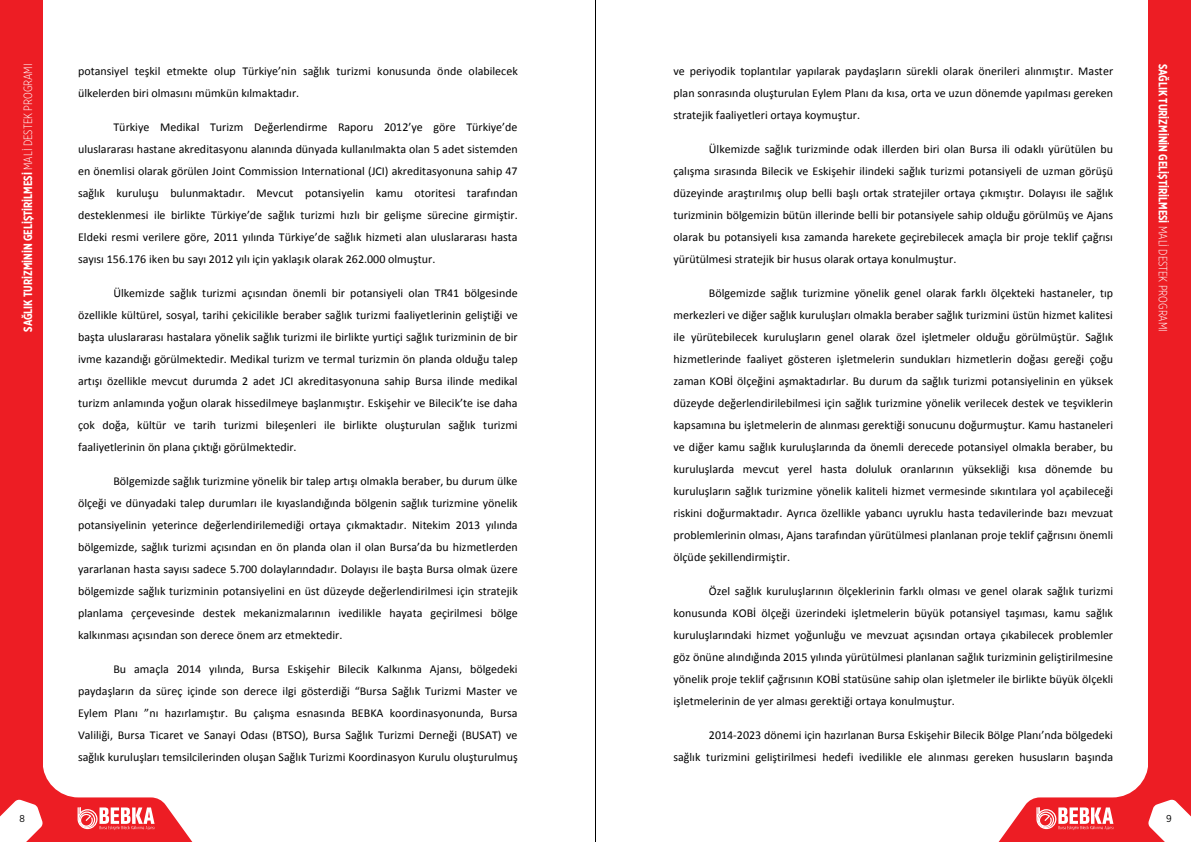
<style>
.page{position:relative;width:1191px;height:842px;background:#fff}
.page>*{position:absolute;margin:0;border:0;box-sizing:border-box;transform-origin:0 0}
.t1{font:12px/22px "Calibri";color:#000;text-align:justify}
.t2{font:700 12px "Gotham X Narrow";color:#fff}
.t3{font:10px "Gotham Narrow";color:#000}
.s1{font-weight:300}
</style>
<div class="page">
<div style="left:0;top:0;width:43px;height:842px;background:#ed1d24"></div>
<div style="left:1148px;top:0;width:43px;height:842px;background:#ed1d24"></div>
<svg style="left:0;top:767px;width:193px;height:75px"></svg>
<svg style="left:998px;top:767px;width:193px;height:75px"></svg>
<hr style="left:595px;top:0;width:1px;height:842px;background:#000">
<p class="t2" style="left:21px;top:332px;width:269px;rotate:-90deg">SAĞLIK TURİZMİNİN GELİŞTİRİLMESİ <span class="s1">MALİ DESTEK PROGRAMI</span></p>
<p class="t2" style="left:1170px;top:64px;width:269px;rotate:90deg">SAĞLIK TURİZMİNİN GELİŞTİRİLMESİ <span class="s1">MALİ DESTEK PROGRAMI</span></p>
<p class="t1" style="left:78px;top:60px;width:441px">potansiyel teşkil etmekte olup Türkiye’nin sağlık turizmi konusunda önde olabilecek ülkelerden biri olmasını mümkün kılmaktadır.</p>
<p class="t1" style="left:78px;top:116px;width:441px;text-indent:35px">Türkiye Medikal Turizm Değerlendirme Raporu 2012’ye göre Türkiye’de uluslararası hastane akreditasyonu alanında dünyada kullanılmakta olan 5 adet sistemden en önemlisi olarak görülen Joint Commission International (JCI) akreditasyonuna sahip 47 sağlık kuruluşu bulunmaktadır. Mevcut potansiyelin kamu otoritesi tarafından desteklenmesi ile birlikte Türkiye’de sağlık turizmi hızlı bir gelişme sürecine girmiştir.<br>Eldeki resmi verilere göre, 2011 yılında Türkiye’de sağlık hizmeti alan uluslararası hasta sayısı 156.176 iken bu sayı 2012 yılı için yaklaşık olarak 262.000 olmuştur.</p>
<p class="t1" style="left:78px;top:282px;width:441px;text-indent:35px">Ülkemizde sağlık turizmi açısından önemli bir potansiyeli olan TR41 bölgesinde özellikle kültürel, sosyal, tarihi çekicilikle beraber sağlık turizmi faaliyetlerinin geliştiği ve başta uluslararası hastalara yönelik sağlık turizmi ile birlikte yurtiçi sağlık turizminin de bir ivme kazandığı görülmektedir. Medikal turizm ve termal turizmin ön planda olduğu talep artışı özellikle mevcut durumda 2 adet JCI akreditasyonuna sahip Bursa ilinde medikal turizm anlamında yoğun olarak hissedilmeye başlanmıştır. Eskişehir ve Bilecik’te ise daha çok doğa, kültür ve tarih turizmi bileşenleri ile birlikte oluşturulan sağlık turizmi faaliyetlerinin ön plana çıktığı görülmektedir.</p>
<p class="t1" style="left:78px;top:470px;width:441px;text-indent:35px">Bölgemizde sağlık turizmine yönelik bir talep artışı olmakla beraber, bu durum ülke ölçeği ve dünyadaki talep durumları ile kıyaslandığında bölgenin sağlık turizmine yönelik potansiyelinin yeterince değerlendirilemediği ortaya çıkmaktadır. Nitekim 2013 yılında bölgemizde, sağlık turizmi açısından en ön planda olan il olan Bursa’da bu hizmetlerden yararlanan hasta sayısı sadece 5.700 dolaylarındadır. Dolayısı ile başta Bursa olmak üzere bölgemizde sağlık turizminin potansiyelini en üst düzeyde değerlendirilmesi için stratejik planlama çerçevesinde destek mekanizmalarının ivedilikle hayata geçirilmesi bölge kalkınması açısından son derece önem arz etmektedir.</p>
<p class="t1" style="left:78px;top:658px;width:441px;text-indent:35px">Bu amaçla 2014 yılında, Bursa Eskişehir Bilecik Kalkınma Ajansı, bölgedeki paydaşların da süreç içinde son derece ilgi gösterdiği “Bursa Sağlık Turizmi Master ve Eylem Planı ”nı hazırlamıştır. Bu çalışma esnasında BEBKA koordinasyonunda, Bursa Valiliği, Bursa Ticaret ve Sanayi Odası (BTSO), Bursa Sağlık Turizmi Derneği (BUSAT) ve sağlık kuruluşları temsilcilerinden oluşan Sağlık Turizmi Koordinasyon Kurulu oluşturulmuş</p>
<p class="t1" style="left:673px;top:60px;width:441px">ve periyodik toplantılar yapılarak paydaşların sürekli olarak önerileri alınmıştır. Master plan sonrasında oluşturulan Eylem Planı da kısa, orta ve uzun dönemde yapılması gereken stratejik faaliyetleri ortaya koymuştur.</p>
<p class="t1" style="left:673px;top:138px;width:441px;text-indent:35px">Ülkemizde sağlık turizminde odak illerden biri olan Bursa ili odaklı yürütülen bu çalışma sırasında Bilecik ve Eskişehir ilindeki sağlık turizmi potansiyeli de uzman görüşü düzeyinde araştırılmış olup belli başlı ortak stratejiler ortaya çıkmıştır. Dolayısı ile sağlık turizminin bölgemizin bütün illerinde belli bir potansiyele sahip olduğu görülmüş ve Ajans olarak bu potansiyeli kısa zamanda harekete geçirebilecek amaçla bir proje teklif çağrısı yürütülmesi stratejik bir husus olarak ortaya konulmuştur.</p>
<p class="t1" style="left:673px;top:282px;width:441px;text-indent:35px">Bölgemizde sağlık turizmine yönelik genel olarak farklı ölçekteki hastaneler, tıp merkezleri ve diğer sağlık kuruluşları olmakla beraber sağlık turizmini üstün hizmet kalitesi ile yürütebilecek kuruluşların genel olarak özel işletmeler olduğu görülmüştür. Sağlık hizmetlerinde faaliyet gösteren işletmelerin sundukları hizmetlerin doğası gereği çoğu zaman KOBİ ölçeğini aşmaktadırlar. Bu durum da sağlık turizmi potansiyelinin en yüksek düzeyde değerlendirilebilmesi için sağlık turizmine yönelik verilecek destek ve teşviklerin kapsamına bu işletmelerin de alınması gerektiği sonucunu doğurmuştur. Kamu hastaneleri ve diğer kamu sağlık kuruluşlarında da önemli derecede potansiyel olmakla beraber, bu kuruluşlarda mevcut yerel hasta doluluk oranlarının yüksekliği kısa dönemde bu kuruluşların sağlık turizmine yönelik kaliteli hizmet vermesinde sıkıntılara yol açabileceği riskini doğurmaktadır. Ayrıca özellikle yabancı uyruklu hasta tedavilerinde bazı mevzuat problemlerinin olması, Ajans tarafından yürütülmesi planlanan proje teklif çağrısını önemli ölçüde şekillendirmiştir.</p>
<p class="t1" style="left:673px;top:580px;width:441px;text-indent:35px">Özel sağlık kuruluşlarının ölçeklerinin farklı olması ve genel olarak sağlık turizmi konusunda KOBİ ölçeği üzerindeki işletmelerin büyük potansiyel taşıması, kamu sağlık kuruluşlarındaki hizmet yoğunluğu ve mevzuat açısından ortaya çıkabilecek problemler göz önüne alındığında 2015 yılında yürütülmesi planlanan sağlık turizminin geliştirilmesine yönelik proje teklif çağrısının KOBİ statüsüne sahip olan işletmeler ile birlikte büyük ölçekli işletmelerinin de yer alması gerektiği ortaya konulmuştur.</p>
<p class="t1" style="left:673px;top:724px;width:441px;text-align:right">2014-2023 dönemi için hazırlanan Bursa Eskişehir Bilecik Bölge Planı’nda bölgedeki<br>sağlık turizmini geliştirilmesi hedefi ivedilikle ele alınması gereken hususların başında</p>
<p class="t3" style="left:19px;top:812px;width:7px">8</p>
<p class="t3" style="left:1166px;top:812px;width:7px">9</p>
</div>
